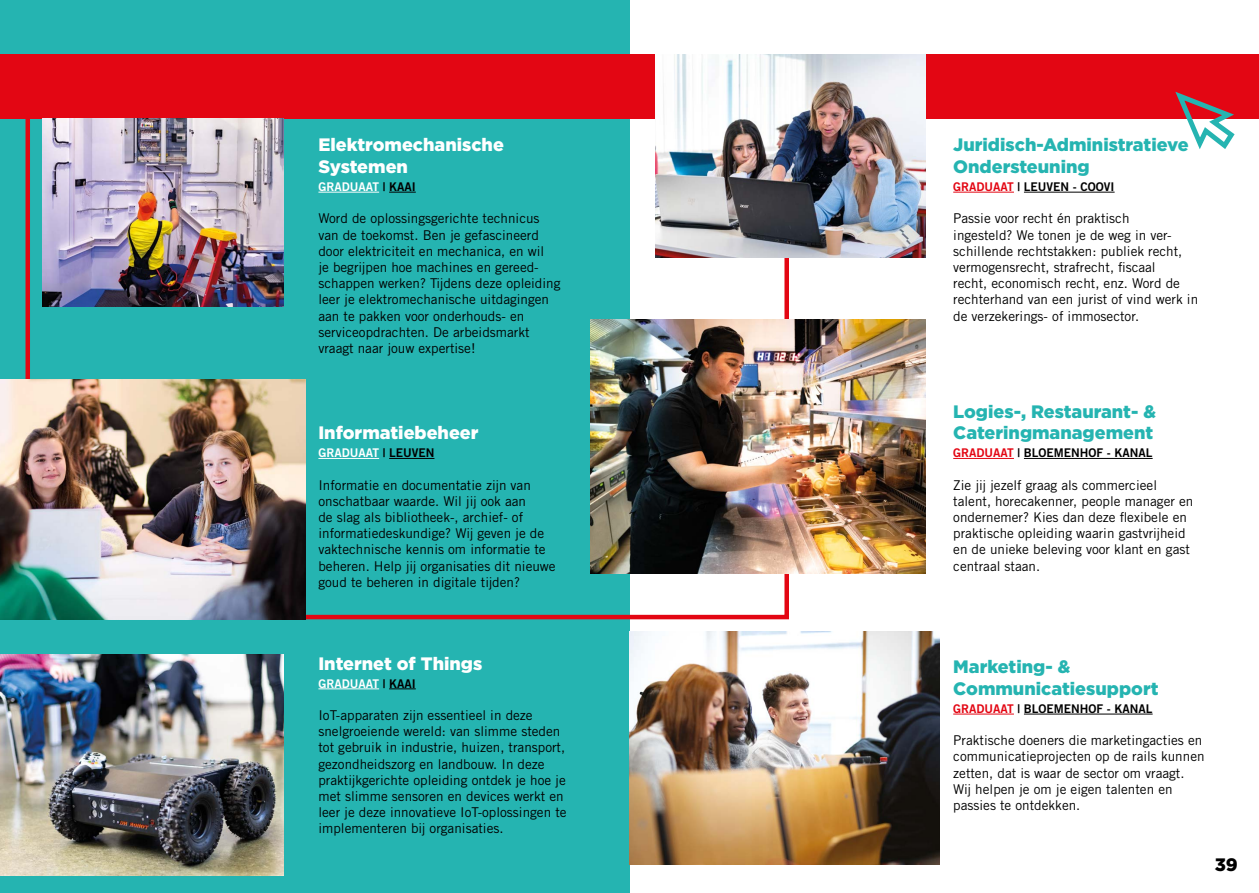
<style>
.page{position:relative;width:1259px;height:893px;background:#fff}
.page>*{position:absolute;margin:0;border:0;box-sizing:border-box;transform-origin:0 0}
.t1{font:900 18px/21.6px "Gotham";color:#25b4b1}
.t2{font:900 18px/21.6px "Gotham";color:#fff}
.t3{font:900 18px "Gotham";color:#000}
.t4{font:13.5px/16.2px "Trade Gothic LT Pro";color:#000}
.t5{font:12px "Trade Gothic LT Pro Bd 2";color:#000}
.t6{font:12px "Trade Gothic LT Pro Bd 2";color:#fff}
.s1{color:#000}
.s2{color:#e30613}
</style>
<div class="page">
<div style="left:0;top:0;width:629px;height:893px;background:#25b4b1"></div>
<svg style="left:23px;top:118px;width:768px;height:504px"></svg>
<hr style="left:318px;top:192px;width:61px;height:1px;background:#fff">
<svg style="left:389px;top:192px;width:27px;height:1px"></svg>
<hr style="left:318px;top:458px;width:61px;height:1px;background:#fff">
<hr style="left:389px;top:458px;width:45px;height:1px;background:#000">
<hr style="left:318px;top:689px;width:61px;height:1px;background:#fff">
<svg style="left:389px;top:689px;width:27px;height:1px"></svg>
<hr style="left:953px;top:192px;width:61px;height:1px;background:#e30613">
<hr style="left:1024px;top:192px;width:90px;height:1px;background:#000">
<hr style="left:953px;top:458px;width:61px;height:1px;background:#e30613">
<hr style="left:1024px;top:458px;width:128px;height:1px;background:#000">
<hr style="left:953px;top:714px;width:61px;height:1px;background:#e30613">
<hr style="left:1024px;top:714px;width:128px;height:1px;background:#000">
<div style="left:0;top:54px;width:1259px;height:64px;background:#e30613"></div>
<img style="left:0;top:654px;width:283px;height:221px">
<img style="left:655px;top:54px;width:270px;height:203px">
<img style="left:590px;top:320px;width:335px;height:253px">
<img style="left:629px;top:631px;width:311px;height:233px">
<svg style="left:1170px;top:91px;width:70px;height:58px"></svg>
<img style="left:42px;top:118px;width:242px;height:188px">
<img style="left:0;top:379px;width:305px;height:240px">
<h1 class="t2" style="left:318px;top:134px;width:187px">Elektromechanische<br>Systemen</h1>
<p class="t6" style="left:318px;top:179px;width:99px">GRADUAAT <span class="s1">| KAAI</span></p>
<p class="t4" style="left:318px;top:210px;width:243px">Word de oplossingsgerichte technicus van de toekomst. Ben je gefascineerd door elektriciteit en mechanica, en wil<br>je begrijpen hoe machines en gereed&shy;schappen werken? Tijdens deze opleiding leer je elektromechanische uitdagingen aan te pakken voor onderhouds- en serviceopdrachten. De arbeidsmarkt vraagt naar jouw expertise!</p>
<h1 class="t2" style="left:318px;top:422px;width:162px">Informatiebeheer</h1>
<p class="t6" style="left:318px;top:445px;width:118px">GRADUAAT <span class="s1">| LEUVEN</span></p>
<p class="t4" style="left:318px;top:477px;width:239px">Informatie en documentatie zijn van onschatbaar waarde. Wil jij ook aan<br>de slag als bibliotheek-, archief- of informatiedeskundige? Wij geven je de vaktechnische kennis om informatie te beheren. Help jij organisaties dit nieuwe goud te beheren in digitale tijden?</p>
<h1 class="t2" style="left:318px;top:652px;width:165px">Internet of Things</h1>
<p class="t6" style="left:318px;top:676px;width:99px">GRADUAAT <span class="s1">| KAAI</span></p>
<p class="t4" style="left:318px;top:707px;width:250px">IoT-apparaten zijn essentieel in deze snelgroeiende wereld: van slimme steden tot gebruik in industrie, huizen, transport, gezondheidszorg en landbouw. In deze praktijkgerichte opleiding ontdek je hoe je met slimme sensoren en devices werkt en leer je deze innovatieve IoT-oplossingen te implementeren bij organisaties.</p>
<h1 class="t1" style="left:953px;top:134px;width:237px">Juridisch-Administratieve<br>Ondersteuning</h1>
<p class="t5" style="left:953px;top:179px;width:163px"><span class="s2">GRADUAAT</span> | LEUVEN - COOVI</p>
<p class="t4" style="left:953px;top:210px;width:246px">Passie voor recht én praktisch<br>ingesteld? We tonen je de weg in ver&shy;schillende rechtstakken: publiek recht, vermogensrecht, strafrecht, fiscaal<br>recht, economisch recht, enz. Word de rechterhand van een jurist of vind werk in de verzekerings- of immosector.</p>
<h1 class="t1" style="left:953px;top:400px;width:204px">Logies-, Restaurant- &amp;<br>Cateringmanagement</h1>
<p class="t5" style="left:953px;top:445px;width:201px"><span class="s2">GRADUAAT</span> | BLOEMENHOF - KANAL</p>
<p class="t4" style="left:953px;top:477px;width:241px">Zie jij jezelf graag als commercieel talent, horecakenner, people manager en ondernemer? Kies dan deze flexibele en praktische opleiding waarin gastvrijheid en de unieke beleving voor klant en gast centraal staan.</p>
<h1 class="t1" style="left:953px;top:656px;width:207px">Marketing- &amp;<br>Communicatiesupport</h1>
<p class="t5" style="left:953px;top:701px;width:201px"><span class="s2">GRADUAAT</span> | BLOEMENHOF - KANAL</p>
<p class="t4" style="left:953px;top:732px;width:253px">Praktische doeners die marketingacties en communicatieprojecten op de rails kunnen zetten, dat is waar de sector om vraagt.<br>Wij helpen je om je eigen talenten en passies te ontdekken.</p>
<h1 class="t3" style="left:1214px;top:854px;width:25px">39</h1>
</div>
